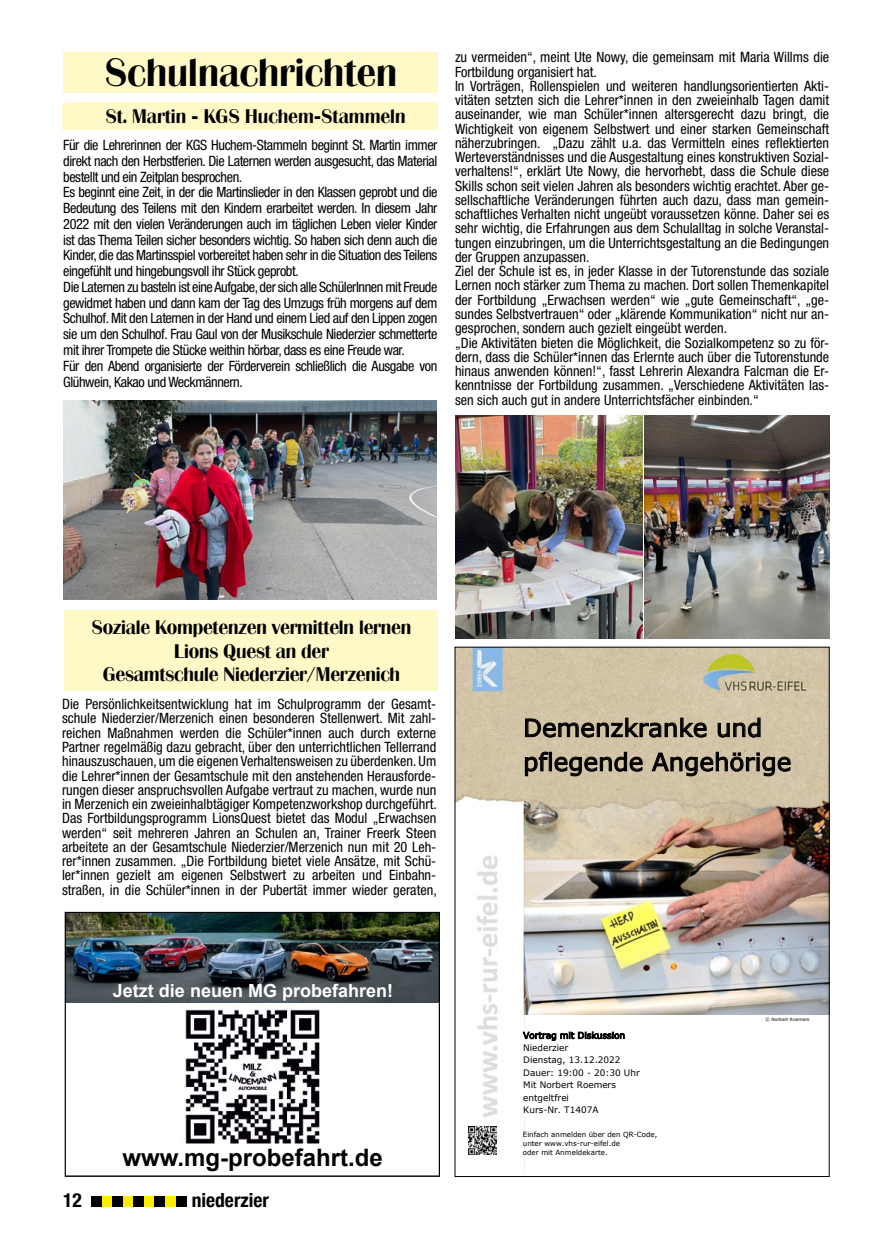
<style>
.page{position:relative;width:893px;height:1234px;background:#fff}
.page>*{position:absolute;margin:0;border:0;box-sizing:border-box;transform-origin:0 0}
.t1{font:39px "Britannic BQ";color:#000}
.t2{font:24.45px/34.2px "MS Reference Sans Serif";color:#000}
.t3{font:700 24px "Arial";color:#000}
.t4{font:19.5px/23.4px "Britannic BQ";letter-spacing:-.01em;color:#000;text-align:center}
.t5{font:700 condensed 19.5px "Helvetica Neue";color:#000}
.t6{font:700 18px "Arial";color:#fff}
.t7{font:condensed 14.25px/14.2px "Helvetica Neue LT Std";color:#000;text-align:justify}
.t8{font:condensed 14.25px/15.8px "Helvetica Neue LT Std";letter-spacing:-.03em;color:#000}
.t9{font:8.85px/12.5px "MS Reference Sans Serif";color:#000}
.t10{font:7.05px/8.7px "MS Reference Sans Serif";color:#000}
.t11{font:4.5px "MS Reference Sans Serif";color:#000}
</style>
<div class="page">
<div style="left:64px;top:52px;width:374px;height:40px;background:#fff9c7"></div>
<div style="left:63px;top:103px;width:374px;height:27px;background:#fff9c7"></div>
<div style="left:73px;top:102px;width:365px;height:27px;background:#fff9c7"></div>
<img style="left:63px;top:400px;width:373px;height:200px">
<img style="left:455px;top:415px;width:187px;height:223px">
<img style="left:644px;top:415px;width:185px;height:223px">
<div style="left:65px;top:609px;width:373px;height:81px;background:#fff9c7"></div>
<img style="left:457px;top:648px;width:371px;height:525px">
<img style="left:468px;top:1126px;width:28px;height:28px">
<div style="left:765px;top:1016px;width:57px;height:6px;background:#fff"></div>
<div style="left:520px;top:1027px;width:309px;height:89px;background:#fff"></div>
<img style="left:67px;top:914px;width:370px;height:88px">
<img style="left:185px;top:1009px;width:135px;height:135px">
<div style="left:65px;top:911px;width:375px;height:265px;border:1px solid #000"></div>
<div style="left:91px;top:1196px;width:95px;height:10px;background:#ffed00"></div>
<div style="left:91px;top:1196px;width:11px;height:10px;background:#000"></div>
<div style="left:112px;top:1196px;width:11px;height:10px;background:#000"></div>
<div style="left:133px;top:1196px;width:11px;height:10px;background:#000"></div>
<div style="left:155px;top:1196px;width:10px;height:10px;background:#000"></div>
<div style="left:176px;top:1196px;width:11px;height:10px;background:#000"></div>
<h1 class="t1" style="left:105px;top:49px;width:294px">Schulnachrichten</h1>
<h3 class="t4" style="left:105px;top:104px;width:302px">St. Martin - KGS Huchem-Stammeln</h3>
<p class="t8" style="left:63px;top:137px;width:376px">Für die Lehrerinnen der KGS Huchem-Stammeln beginnt St. Martin immer direkt nach den Herbstferien. Die Laternen werden ausgesucht, das Material bestellt und ein Zeitplan besprochen.<br>Es beginnt eine Zeit, in der die Martinslieder in den Klassen geprobt und die Bedeutung des Teilens mit den Kindern erarbeitet werden. In diesem Jahr 2022 mit den vielen Veränderungen auch im täglichen Leben vieler Kinder ist das Thema Teilen sicher besonders wichtig. So haben sich denn auch die Kinder, die das Martinsspiel vorbereitet haben sehr in die Situation des Teilens eingefühlt und hingebungsvoll ihr Stück geprobt.<br>Die Laternen zu basteln ist eine Aufgabe, der sich alle SchülerInnen mit Freude gewidmet haben und dann kam der Tag des Umzugs früh morgens auf dem Schulhof. Mit den Laternen in der Hand und einem Lied auf den Lippen zogen sie um den Schulhof. Frau Gaul von der Musikschule Niederzier schmetterte mit ihrer Trompete die Stücke weithin hörbar, dass es eine Freude war.<br>Für den Abend organisierte der Förderverein schließlich die Ausgabe von Glühwein, Kakao und Weckmännern.</p>
<p class="t7" style="left:455px;top:50px;width:376px;text-align:left">zu vermeiden“, meint Ute Nowy, die gemeinsam mit Maria Willms die Fortbildung organisiert hat.<br>In Vorträgen, Rollenspielen und weiteren handlungsorientierten Akti&shy;vitäten setzten sich die Lehrer*innen in den zweieinhalb Tagen damit auseinander, wie man Schüler*innen altersgerecht dazu bringt, die Wichtigkeit von eigenem Selbstwert und einer starken Gemeinschaft näherzubringen. „Dazu zählt u.a. das Vermitteln eines reflektierten Werteverständnisses und die Ausgestaltung eines konstruktiven Sozial&shy;verhaltens!“, erklärt Ute Nowy, die hervorhebt, dass die Schule diese Skills schon seit vielen Jahren als besonders wichtig erachtet. Aber ge&shy;sellschaftliche Veränderungen führten auch dazu, dass man gemein&shy;schaftliches Verhalten nicht ungeübt voraussetzen könne. Daher sei es sehr wichtig, die Erfahrungen aus dem Schulalltag in solche Veranstal&shy;tungen einzubringen, um die Unterrichtsgestaltung an die Bedingungen der Gruppen anzupassen.<br>Ziel der Schule ist es, in jeder Klasse in der Tutorenstunde das soziale Lernen noch stärker zum Thema zu machen. Dort sollen Themenkapitel der Fortbildung „Erwachsen werden“ wie „gute Gemeinschaft“, „ge&shy;sundes Selbstvertrauen“ oder „klärende Kommunikation“ nicht nur an&shy;gesprochen, sondern auch gezielt eingeübt werden.<br>„Die Aktivitäten bieten die Möglichkeit, die Sozialkompetenz so zu för&shy;dern, dass die Schüler*innen das Erlernte auch über die Tutorenstunde hinaus anwenden können!“, fasst Lehrerin Alexandra Falcman die Er&shy;kenntnisse der Fortbildung zusammen. „Verschiedene Aktivitäten las&shy;sen sich auch gut in andere Unterrichtsfächer einbinden.“</p>
<h3 class="t4" style="left:92px;top:615px;width:321px">Soziale Kompetenzen vermitteln lernen<br>Lions Quest an der<br>Gesamtschule Niederzier/Merzenich</h3>
<p class="t7" style="left:62px;top:696px;width:376px">Die Persönlichkeitsentwicklung hat im Schulprogramm der Gesamt&shy;schule Niederzier/Merzenich einen besonderen Stellenwert. Mit zahl&shy;reichen Maßnahmen werden die Schüler*innen auch durch externe Partner regelmäßig dazu gebracht, über den unterrichtlichen Tellerrand hinauszuschauen, um die eigenen Verhaltensweisen zu überdenken. Um die Lehrer*innen der Gesamtschule mit den anstehenden Herausforde&shy;rungen dieser anspruchsvollen Aufgabe vertraut zu machen, wurde nun in Merzenich ein zweieinhalbtägiger Kompetenzworkshop durchgeführt.<br>Das Fortbildungsprogramm LionsQuest bietet das Modul „Erwachsen werden“ seit mehreren Jahren an Schulen an, Trainer Freerk Steen arbeitete an der Gesamtschule Niederzier/Merzenich nun mit 20 Leh&shy;rer*innen zusammen. „Die Fortbildung bietet viele Ansätze, mit Schü&shy;ler*innen gezielt am eigenen Selbstwert zu arbeiten und Einbahn&shy;straßen, in die Schüler*innen in der Pubertät immer wieder geraten,</p>
<p class="t6" style="left:113px;top:978px;width:282px">Jetzt die neuen MG probefahren!</p>
<h3 class="t3" style="left:122px;top:1140px;width:262px">www.mg-probefahrt.de</h3>
<h3 class="t5" style="left:63px;top:1183px;width:20px">12</h3>
<h3 class="t5" style="left:192px;top:1183px;width:79px">niederzier</h3>
<h2 class="t2" style="left:523px;top:709px;width:270px">Demenzkranke und pflegende Angehörige</h2>
<p class="t9" style="left:523px;top:1028px;width:118px">Vortrag mit Diskussion<br>Niederzier<br>Dienstag, 13.12.2022<br>Dauer: 19:00 - 20:30 Uhr<br>Mit Norbert Roemers entgeltfrei<br>Kurs-Nr. T1407A</p>
<p class="t10" style="left:523px;top:1129px;width:136px">Einfach anmelden über den QR-Code, unter www.vhs-rur-eifel.de<br>oder mit Anmeldekarte.</p>
<p class="t11" style="left:765px;top:1016px;width:46px">© Norbert Roemers</p>
</div>
